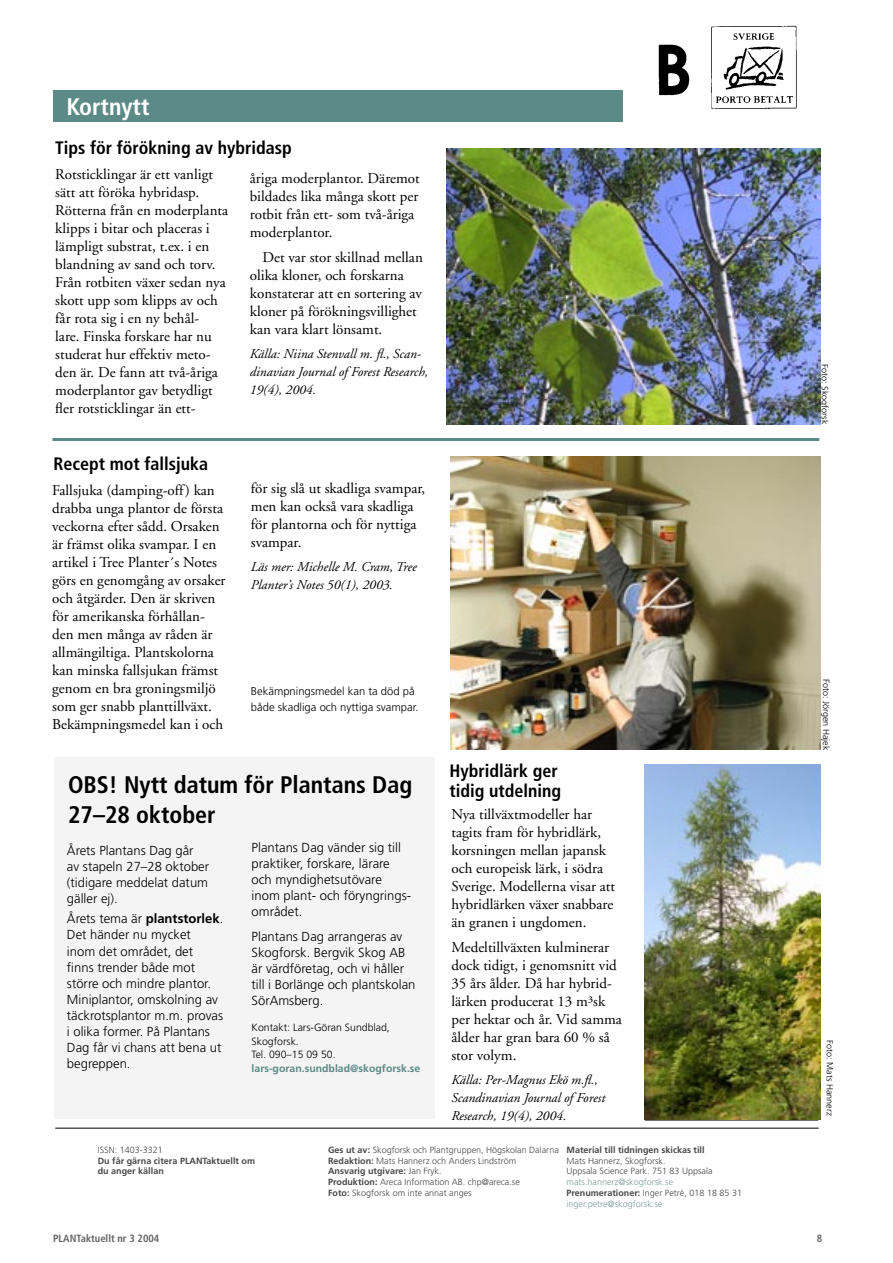
<style>
.page{position:relative;width:893px;height:1263px;background:#fff}
.page>*{position:absolute;margin:0;border:0;box-sizing:border-box;transform-origin:0 0}
.R2{font:700 condensed 24px "Frutiger";color:#000}
.R2-2{font:700 condensed 24px "Frutiger";color:#fff}
.Notisrubrik{font:700 condensed 18px "Frutiger";color:#000}
.Notistext_Plant{font:15px/18px "Adobe Garamond";color:#000}
.Källa{font:italic 13.5px/18px "Adobe Garamond";color:#000}
.Faktarubrik{font:300 13.05px/16px "Frutiger";color:#000}
.Faktaruta{font:300 13.05px/16px "Frutiger";color:#000}
.Bildtext{font:300 11.25px/16.5px "Frutiger";color:#000}
.kontaktruta{font:300 10.5px/13.5px "Frutiger";color:#000}
.kontaktruta-2{font:700 10.5px "Frutiger";color:#5c8a86}
.t1{font:700 condensed 10.5px "Frutiger";color:#626262}
.t2{font:300 9px/10.8px "Frutiger";color:#484848}
.t3{font:700 9px "Frutiger";color:#484848}
.t4{font:300 9px "Frutiger";color:#7c9d9a}
.Bildtext-2{font:300 9px "Frutiger";color:#000}
.s1{font-weight:700}
.s2{font-weight:300}
</style>
<div class="page">
<hr style="left:55px;top:1128px;width:764px;height:1px;background:#000">
<div style="left:53px;top:90px;width:569px;height:32px;background:#5c8a86"></div>
<img style="left:658px;top:25px;width:139px;height:85px">
<img style="left:446px;top:149px;width:374px;height:275px">
<div style="left:55px;top:758px;width:380px;height:361px;background:#f3f4f3"></div>
<hr style="left:52px;top:438px;width:767px;height:3px;background:#5c8a86">
<img style="left:451px;top:456px;width:370px;height:294px">
<img style="left:645px;top:764px;width:176px;height:356px">
<p class="R2-2" style="left:66px;top:92px;width:85px">Kortnytt</p>
<p class="Notisrubrik" style="left:55px;top:137px;width:238px">Tips för förökning av hybridasp</p>
<p class="Notistext_Plant" style="left:250px;top:170px;width:171px">åriga moderplantor. Däremot bildades lika många skott per rotbit från ett- som två-åriga moderplantor.</p>
<p class="Notistext_Plant" style="left:250px;top:248px;width:175px;text-indent:13px">Det var stor skillnad mellan olika kloner, och forskarna konstaterar att en sortering av kloner på förökningsvillighet kan vara klart lönsamt.</p>
<p class="Källa" style="left:250px;top:345px;width:180px">Källa: Niina Stenvall m. fl., Scan&shy;dinavian Journal of Forest Research,<br>19(4), 2004.</p>
<p class="Notistext_Plant" style="left:55px;top:166px;width:174px">Rotsticklingar är ett vanligt sätt att föröka hybridasp.<br>Rötterna från en moderplanta klipps i bitar och placeras i lämpligt substrat, t.ex. i en blandning av sand och torv.<br>Från rotbiten växer sedan nya skott upp som klipps av och får rota sig i en ny behål-<br>lare. Finska forskare har nu studerat hur effektiv meto&shy;den är. De fann att två-åriga moderplantor gav betydligt fler rotsticklingar än ett-</p>
<p class="Notisrubrik" style="left:54px;top:453px;width:156px">Recept mot fallsjuka</p>
<p class="Notistext_Plant" style="left:52px;top:481px;width:175px">Fallsjuka (damping-off) kan drabba unga plantor de första veckorna efter sådd. Orsaken är främst olika svampar. I en artikel i Tree Planter´s Notes görs en genomgång av orsaker och åtgärder. Den är skriven för amerikanska förhållan&shy;den men många av råden är allmängiltiga. Plantskolorna kan minska fallsjukan främst genom en bra groningsmiljö som ger snabb planttillväxt.<br>Bekämpningsmedel kan i och</p>
<p class="Notistext_Plant" style="left:251px;top:479px;width:176px">för sig slå ut skadliga svampar, men kan också vara skadliga för plantorna och för nyttiga svampar.</p>
<p class="Källa" style="left:251px;top:558px;width:167px">Läs mer: Michelle M. Cram, Tree<br>Planter’s Notes 50(1), 2003.</p>
<p class="Bildtext" style="left:251px;top:682px;width:169px">Bekämpningsmedel kan ta död på både skadliga och nyttiga svampar.</p>
<p class="R2" style="left:68px;top:770px;width:346px">OBS! Nytt datum för Plantans Dag</p>
<p class="R2" style="left:68px;top:800px;width:149px">27–28 oktober</p>
<p class="Faktarubrik" style="left:252px;top:840px;width:161px">Plantans Dag vänder sig till praktiker, forskare, lärare och myndighetsutövare inom plant- och föryngrings&shy;området.</p>
<p class="Faktaruta" style="left:252px;top:928px;width:165px">Plantans Dag arrangeras av<br>Skogforsk. Bergvik Skog AB är värdföretag, och vi håller till i Borlänge och plantskolan<br>SörAmsberg.</p>
<p class="kontaktruta" style="left:252px;top:1021px;width:140px">Kontakt: Lars-Göran Sundblad,<br>Skogforsk.</p>
<p class="kontaktruta" style="left:252px;top:1048px;width:86px">Tel. 090–15 09 50.</p>
<p class="kontaktruta-2" style="left:252px;top:1062px;width:170px">lars-goran.sundblad@skogforsk.se</p>
<p class="Faktarubrik" style="left:67px;top:843px;width:144px">Årets Plantans Dag går av stapeln 27–28 oktober (tidigare meddelat datum gäller ej).</p>
<p class="Faktarubrik" style="left:67px;top:911px;width:158px">Årets tema är <span class="s1">plantstorlek</span>.<br>Det händer nu mycket<br>inom det området, det<br>finns trender både mot större och mindre plantor.<br>Miniplantor, omskolning av täckrotsplantor m.m. provas i olika former. På Plantans<br>Dag får vi chans att bena ut begreppen.</p>
<p class="Notisrubrik" style="left:449px;top:760px;width:110px">Hybridlärk ger</p>
<p class="Notisrubrik" style="left:449px;top:780px;width:113px">tidig utdelning</p>
<p class="Notistext_Plant" style="left:451px;top:806px;width:165px">Nya tillväxtmodeller har tagits fram för hybridlärk, korsningen mellan japansk och europeisk lärk, i södra<br>Sverige. Modellerna visar att hybridlärken växer snabbare än granen i ungdomen.</p>
<p class="Notistext_Plant" style="left:451px;top:938px;width:172px">Medeltillväxten kulminerar dock tidigt, i genomsnitt vid<br>35 års ålder. Då har hybrid&shy;lärken producerat 13 m³sk per hektar och år. Vid samma ålder har gran bara 60 % så stor volym.</p>
<p class="Källa" style="left:451px;top:1071px;width:155px">Källa: Per-Magnus Ekö m.fl.,<br>Scandinavian Journal of Forest<br>Research, 19(4), 2004.</p>
<p class="t2" style="left:98px;top:1144px;width:67px">ISSN: 1403-3321</p>
<p class="t3" style="left:98px;top:1155px;width:159px">Du får gärna citera PLANTaktuellt om</p>
<p class="t3" style="left:98px;top:1166px;width:68px">du anger källan</p>
<p class="t2" style="left:328px;top:1144px;width:232px"><span class="s1">Ges ut av:</span> Skogforsk och Plantgruppen, Högskolan Dalarna<br><span class="s1">Redaktion:</span> Mats Hannerz och Anders Lindström</p>
<p class="t3" style="left:328px;top:1166px;width:115px">Ansvarig utgivare: <span class="s2">Jan Fryk.</span></p>
<p class="t2" style="left:328px;top:1177px;width:193px"><span class="s1">Produktion:</span> Areca Information AB. chp@areca.se</p>
<p class="t2" style="left:328px;top:1188px;width:145px"><span class="s1">Foto:</span> Skogforsk om inte annat anges</p>
<p class="t3" style="left:567px;top:1144px;width:140px">Material till tidningen skickas till</p>
<p class="t2" style="left:567px;top:1155px;width:101px">Mats Hannerz, Skogforsk.</p>
<p class="t2" style="left:567px;top:1166px;width:148px">Uppsala Science Park. 751 83 Uppsala</p>
<p class="t4" style="left:567px;top:1177px;width:108px">mats.hannerz@skogforsk.se</p>
<p class="t2" style="left:567px;top:1188px;width:177px"><span class="s1">Prenumerationer:</span> Inger Petré, 018 18 85 31</p>
<p class="t4" style="left:567px;top:1198px;width:97px">inger.petre@skogforsk.se</p>
<p class="Bildtext-2" style="left:830px;top:364px;width:62px;rotate:90deg">Foto: Skogforsk</p>
<p class="Bildtext-2" style="left:831px;top:678px;width:73px;rotate:90deg">Foto: Jörgen Hajek</p>
<p class="Bildtext-2" style="left:835px;top:1040px;width:77px;rotate:90deg">Foto: Mats Hannerz</p>
<p class="t1" style="left:53px;top:1232px;width:108px">PLANTaktuellt nr 3 2004</p>
<p class="t1" style="left:817px;top:1232px;width:7px">8</p>
</div>
